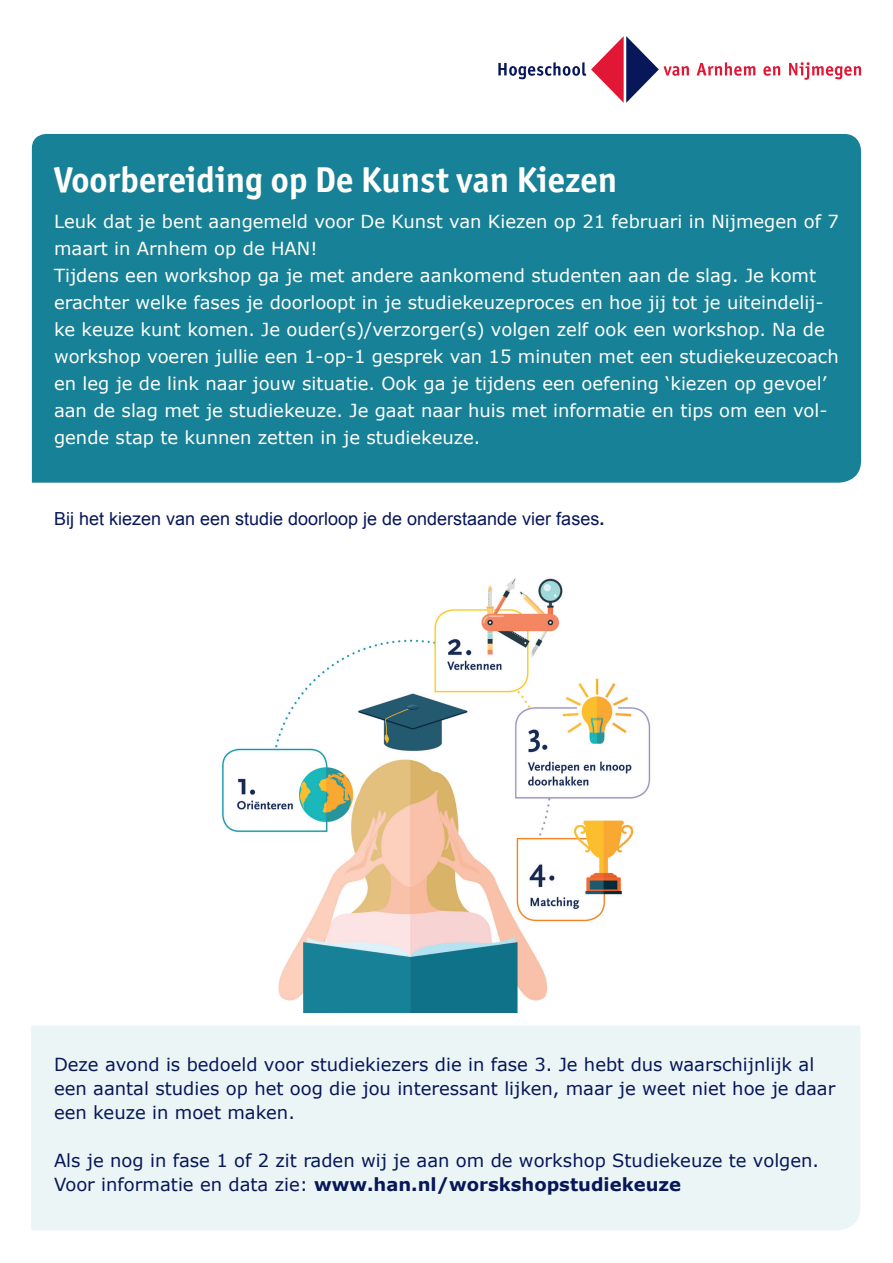
<style>
.page{position:relative;width:893px;height:1263px;background:#fff}
.page>*{position:absolute;margin:0;border:0;box-sizing:border-box;transform-origin:0 0}
.t1{font:700 36px "Officina Sans ITC Std";color:#fffefa}
.t2{font:18px/27px "Verdana";color:#fffefa}
.t3{font:18px/24px "Verdana";color:#071759}
.t4{font:18px "Arial";color:#071759}
.s1{font-weight:700}
</style>
<div class="page">
<div style="left:31px;top:1026px;width:829px;height:204px;background:#ecf5f6"></div>
<img style="left:222px;top:578px;width:429px;height:434px">
<svg style="left:697px;top:62px;width:58px;height:14px"></svg>
<svg style="left:763px;top:66px;width:17px;height:10px"></svg>
<svg style="left:789px;top:62px;width:72px;height:18px"></svg>
<svg style="left:498px;top:36px;width:191px;height:67px"></svg>
<div style="left:32px;top:134px;width:829px;height:349px;background:#178197"></div>
<h1 class="t1" style="left:54px;top:157px;width:565px">Voorbereiding op De Kunst van Kiezen</h1>
<p class="t2" style="left:54px;top:208px;width:786px">Leuk dat je bent aangemeld voor De Kunst van Kiezen op 21 februari in Nijmegen of 7 maart in Arnhem op de HAN!<br>Tijdens een workshop ga je met andere aankomend studenten aan de slag. Je komt erachter welke fases je doorloopt in je studiekeuzeproces en hoe jij tot je uiteindelij&shy;ke keuze kunt komen. Je ouder(s)/verzorger(s) volgen zelf ook een workshop. Na de workshop voeren jullie een 1-op-1 gesprek van 15 minuten met een studiekeuzecoach en leg je de link naar jouw situatie. Ook ga je tijdens een oefening ‘kiezen op gevoel’ aan de slag met je studiekeuze. Je gaat naar huis met informatie en tips om een vol&shy;gende stap te kunnen zetten in je studiekeuze.</p>
<p class="t4" style="left:54px;top:507px;width:552px">Bij het kiezen van een studie doorloop je de onderstaande vier fases<span class="s1">.</span></p>
<p class="t3" style="left:54px;top:1052px;width:783px">Deze avond is bedoeld voor studiekiezers die in fase 3. Je hebt dus waarschijnlijk al een aantal studies op het oog die jou interessant lijken, maar je weet niet hoe je daar een keuze in moet maken.</p>
<p class="t3" style="left:54px;top:1148px;width:767px">Als je nog in fase 1 of 2 zit raden wij je aan om de workshop Studiekeuze te volgen.<br>Voor informatie en data zie: <span class="s1">www.han.nl/worskshopstudiekeuze</span></p>
</div>
